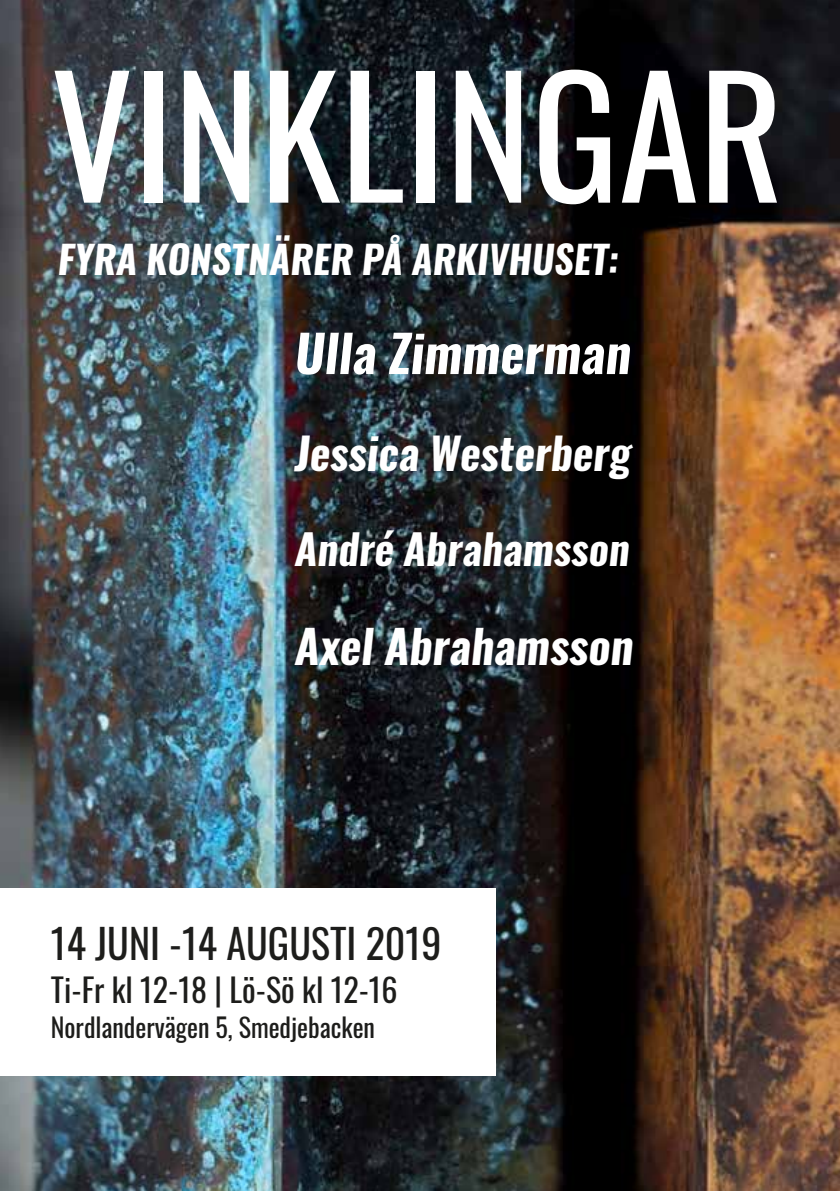
<style>
.page{position:relative;width:840px;height:1191px;background:#fff}
.page>*{position:absolute;margin:0;border:0;box-sizing:border-box;transform-origin:0 0}
.t1{font:162.8px "Oswald";color:#fff}
.t2{font:italic 700 51px "Oswald";color:#fff}
.t3{font:italic 700 45.8px "Oswald";color:#fff}
.t4{font:italic 700 43.6px "Oswald";color:#fff}
.t5{font:italic 700 41.4px "Oswald";color:#fff}
.t6{font:40px "Oswald";color:#1d1d1b}
.t7{font:italic 700 38.4px "Oswald";color:#fff}
.t8{font:32px "Oswald";color:#1d1d1b}
.t9{font:26px "Oswald";color:#1d1d1b}
</style>
<div class="page">
<img style="left:0;top:0;width:839px;height:1191px">
<div style="left:0;top:888px;width:495px;height:188px;background:#fff"></div>
<h1 class="t1" style="left:51px;top:-9px;width:733px">VINKLINGAR</h1>
<h3 class="t7" style="left:58px;top:233px;width:562px">FYRA KONSTNÄRER PÅ ARKIVHUSET:</h3>
<h2 class="t2" style="left:294px;top:318px;width:338px">Ulla Zimmerman</h2>
<h3 class="t4" style="left:294px;top:423px;width:337px">Jessica Westerberg</h3>
<h3 class="t5" style="left:294px;top:520px;width:336px">André Abrahamsson</h3>
<h3 class="t3" style="left:294px;top:615px;width:340px">Axel Abrahamsson</h3>
<h3 class="t6" style="left:51px;top:908px;width:392px">14 JUNI -14 AUGUSTI 2019</h3>
<p class="t8" style="left:51px;top:961px;width:348px">Ti-Fr kl 12-18 | Lö-Sö kl 12-16</p>
<p class="t9" style="left:51px;top:1004px;width:325px">Nordlandervägen 5, Smedjebacken</p>
</div>
